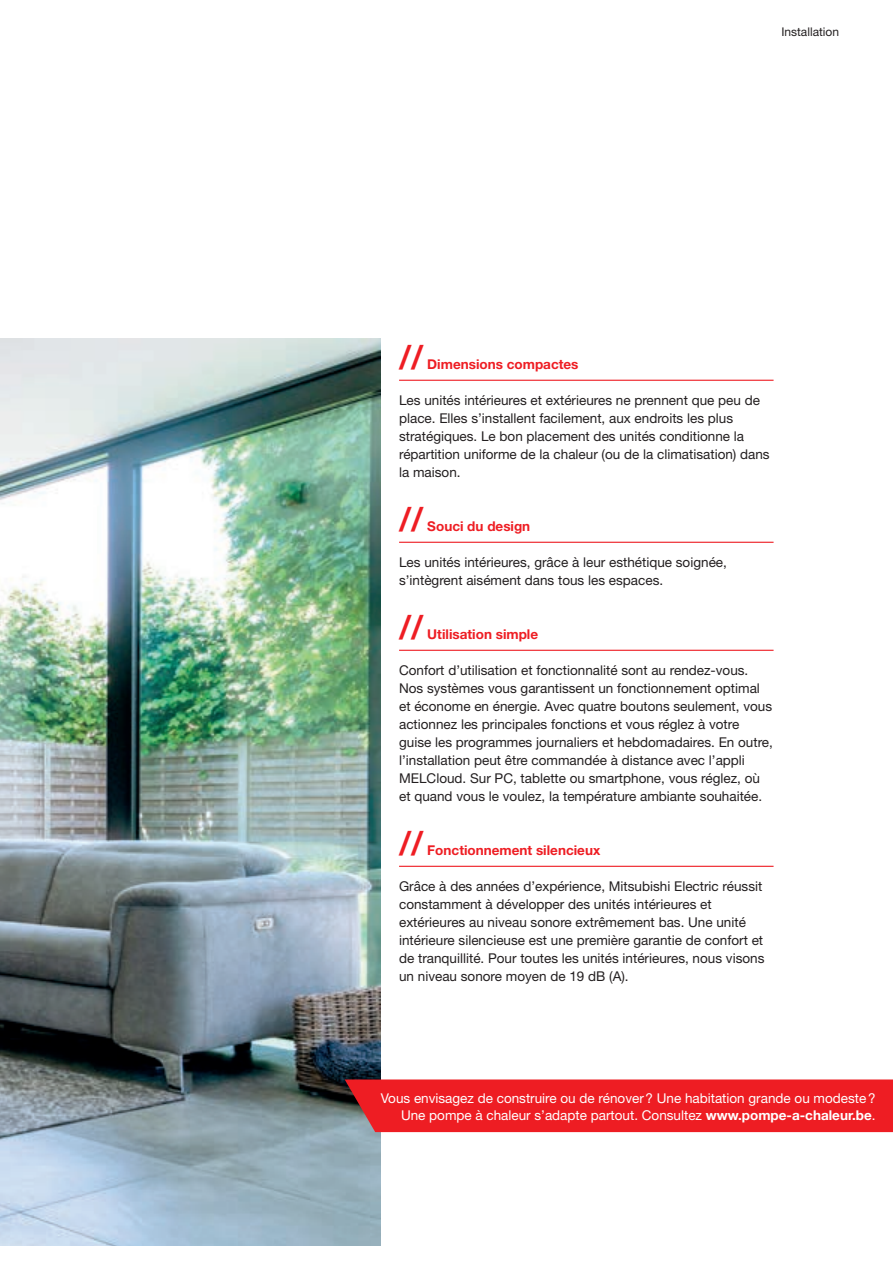
<style>
.page{position:relative;width:893px;height:1263px;background:#fff}
.page>*{position:absolute;margin:0;border:0;box-sizing:border-box;transform-origin:0 0}
.t1{font:700 33px "Helvetica Neue LT Pro";color:#ee1d23}
.t2{font:13.5px/18px "Helvetica Neue LT Pro";color:#231f20}
.t3{font:13.5px/17.1px "Helvetica Neue LT Pro";color:#fff;text-align:right}
.t4{font:700 13.5px "Helvetica Neue LT Pro";color:#ee1d23}
.Rubrik_Shift_2011{font:12px "Helvetica Neue LT Std";color:#231f20}
.s1{font-weight:700}
</style>
<div class="page">
<img style="left:0;top:338px;width:381px;height:908px">
<hr style="left:399px;top:380px;width:375px;height:1px;background:#ee1d23">
<hr style="left:399px;top:542px;width:375px;height:1px;background:#ee1d23">
<hr style="left:399px;top:650px;width:375px;height:1px;background:#ee1d23">
<hr style="left:399px;top:866px;width:375px;height:1px;background:#ee1d23">
<div style="left:345px;top:1079px;width:548px;height:53px;background:#ee1d23"></div>
<p class="Rubrik_Shift_2011" style="left:781px;top:25px;width:59px">Installation</p>
<p class="t1" style="left:399px;top:336px;width:26px">//</p>
<p class="t4" style="left:427px;top:356px;width:153px">Dimensions compactes</p>
<p class="t2" style="left:399px;top:391px;width:372px">Les unités intérieures et extérieures ne prennent que peu de place. Elles s’installent facilement, aux endroits les plus stratégiques. Le bon placement des unités conditionne la répartition uniforme de la chaleur (ou de la climatisation) dans la maison.</p>
<p class="t1" style="left:399px;top:498px;width:26px">//</p>
<p class="t4" style="left:427px;top:518px;width:104px">Souci du design</p>
<p class="t2" style="left:399px;top:553px;width:329px">Les unités intérieures, grâce à leur esthétique soignée, s’intègrent aisément dans tous les espaces.</p>
<p class="t1" style="left:399px;top:606px;width:26px">//</p>
<p class="t4" style="left:427px;top:626px;width:112px">Utilisation simple</p>
<p class="t2" style="left:399px;top:661px;width:375px">Confort d’utilisation et fonctionnalité sont au rendez-vous.<br>Nos systèmes vous garantissent un fonctionnement optimal et économe en énergie. Avec quatre boutons seulement, vous actionnez les principales fonctions et vous réglez à votre guise les programmes journaliers et hebdomadaires. En outre, l’installation peut être commandée à distance avec l’appli MELCloud. Sur PC, tablette ou smartphone, vous réglez, où et quand vous le voulez, la température ambiante souhaitée.</p>
<p class="t1" style="left:399px;top:822px;width:26px">//</p>
<p class="t4" style="left:427px;top:842px;width:174px">Fonctionnement silencieux</p>
<p class="t2" style="left:399px;top:877px;width:367px">Grâce à des années d’expérience, Mitsubishi Electric réussit constamment à développer des unités intérieures et extérieures au niveau sonore extrêmement bas. Une unité intérieure silencieuse est une première garantie de confort et de tranquillité. Pour toutes les unités intérieures, nous visons un niveau sonore moyen de 19 dB (A).</p>
<p class="t3" style="left:381px;top:1089px;width:496px">Vous envisagez de construire ou de rénover? Une habitation grande ou modeste?<br>Une pompe à chaleur s’adapte partout. Consultez <span class="s1">www.pompe-a-chaleur.be</span>.</p>
</div>
